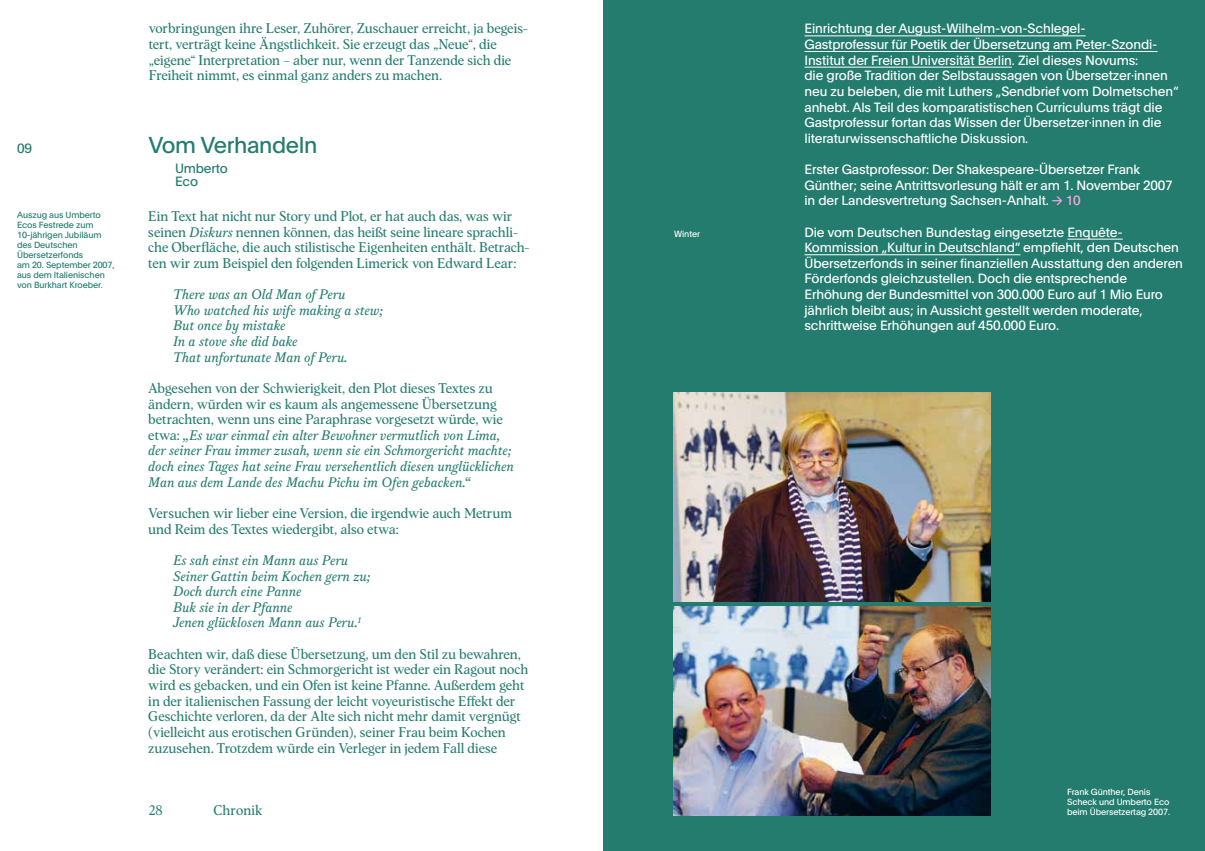
<style>
.page{position:relative;width:1205px;height:851px;background:#fff}
.page>*{position:absolute;margin:0;border:0;box-sizing:border-box;transform-origin:0 0}
.t1{font:22.5px "Plain";letter-spacing:-.015em;color:#237c6e}
.t2{font:13.75px/15.6px "Albra Text";letter-spacing:-.01em;color:#237c6e}
.t3{font:italic 13.75px/15.6px "ABC Gaisyr Unlicensed Trial";color:#237c6e}
.t4{font:13.12px/15.6px "Plain";letter-spacing:-.01em;color:#fff}
.t5{font:13.12px/13.8px "Plain";letter-spacing:-.015em;color:#237c6e}
.t6{font:8.75px/10px "Plain";letter-spacing:-.01em;color:#237c6e}
.t7{font:8.75px/10px "Plain";letter-spacing:-.01em;color:#fff}
.s1{font-family:"ABC Gaisyr Unlicensed Trial";font-style:italic}
.s2{font-family:"Albra Text";font-style:normal}
.s3{color:#fca6dd}
</style>
<div class="page">
<div style="left:603px;top:0;width:602px;height:850px;background:#237c6e"></div>
<hr style="left:804px;top:35px;width:281px;height:1px;background:#fff">
<hr style="left:804px;top:51px;width:353px;height:1px;background:#fff">
<hr style="left:804px;top:67px;width:208px;height:1px;background:#fff">
<hr style="left:1067px;top:239px;width:55px;height:1px;background:#fff">
<hr style="left:804px;top:254px;width:216px;height:1px;background:#fff">
<img style="left:673px;top:606px;width:317px;height:209px">
<img style="left:673px;top:392px;width:317px;height:209px">
<p class="t2" style="left:149px;top:20px;width:381px">vorbringungen ihre Leser, Zuhörer, Zuschauer erreicht, ja begeis&shy;tert, verträgt keine Ängstlichkeit. Sie erzeugt das „Neue“, die „eigene“ Interpretation – aber nur, wenn der Tanzende sich die Freiheit nimmt, es einmal ganz anders zu machen.</p>
<p class="t5" style="left:17px;top:140px;width:16px">09</p>
<h1 class="t1" style="left:148px;top:128px;width:171px">Vom Verhandeln</h1>
<p class="t5" style="left:175px;top:160px;width:54px">Umberto<br>Eco</p>
<p class="t2" style="left:148px;top:207px;width:383px">Ein Text hat nicht nur Story und Plot, er hat auch das, was wir seinen <span class="s1">Diskurs</span> nennen können, das heißt seine lineare sprachli&shy;che Oberfläche, die auch stilistische Eigenheiten enthält. Betrach&shy;ten wir zum Beispiel den folgenden Limerick von Edward Lear:</p>
<p class="t3" style="left:173px;top:287px;width:212px">There was an Old Man of Peru<br>Who watched his wife making a stew;<br>But once by mistake<br>In a stove she did bake<br>That unfortunate Man of Peru.</p>
<p class="t2" style="left:148px;top:379px;width:356px">Abgesehen von der Schwierigkeit, den Plot dieses Textes zu ändern, würden wir es kaum als angemessene Übersetzung betrachten, wenn uns eine Paraphrase vorgesetzt würde, wie</p>
<p class="t3" style="left:148px;top:427px;width:367px"><span class="s2">etwa:</span> „Es war einmal ein alter Bewohner vermutlich von Lima, der seiner Frau immer zusah, wenn sie ein Schmorgericht machte; doch eines Tages hat seine Frau versehentlich diesen unglücklichen Man aus dem Lande des Machu Pichu im Ofen gebacken.“</p>
<p class="t2" style="left:148px;top:504px;width:365px">Versuchen wir lieber eine Version, die irgendwie auch Metrum und Reim des Textes wiedergibt, also etwa:</p>
<p class="t3" style="left:173px;top:552px;width:199px">Es sah einst ein Mann aus Peru<br>Seiner Gattin beim Kochen gern zu;<br>Doch durch eine Panne<br>Buk sie in der Pfanne<br>Jenen glücklosen Mann aus Peru.<sup>1</sup></p>
<p class="t2" style="left:148px;top:645px;width:382px">Beachten wir, daß diese Übersetzung, um den Stil zu bewahren, die Story verändert: ein Schmorgericht ist weder ein Ragout noch wird es gebacken, und ein Ofen ist keine Pfanne. Außerdem geht in der italienischen Fassung der leicht voyeuristische Effekt der Geschichte verloren, da der Alte sich nicht mehr damit vergnügt (vielleicht aus erotischen Gründen), seiner Frau beim Kochen zuzusehen. Trotzdem würde ein Verleger in jedem Fall diese</p>
<p class="t6" style="left:17px;top:210px;width:99px">Auszug aus Umberto<br>Ecos Festrede zum<br>10-jährigen Jubiläum des Deutschen<br>Übersetzerfonds<br>am 20. September 2007, aus dem Italienischen von Burkhart Kroeber.</p>
<p class="t7" style="left:674px;top:228px;width:27px">Winter</p>
<p class="t4" style="left:804px;top:20px;width:376px">Einrichtung der August-Wilhelm-von-Schlegel-<br>Gastprofessur für Poetik der Übersetzung am Peter-Szondi-Institut der Freien Universität Berlin. Ziel dieses Novums:<br>die große Tradition der Selbstaussagen von Übersetzer·innen neu zu beleben, die mit Luthers „Sendbrief vom Dolmetschen“ anhebt. Als Teil des komparatistischen Curriculums trägt die Gastprofessur fortan das Wissen der Übersetzer·innen in die literaturwissenschaftliche Diskussion.</p>
<p class="t4" style="left:804px;top:161px;width:370px">Erster Gastprofessor: Der Shakespeare-Übersetzer Frank<br>Günther; seine Antrittsvorlesung hält er am 1. November 2007 in der Landesvertretung Sachsen-Anhalt. <span class="s3">→ 10</span></p>
<p class="t4" style="left:804px;top:223px;width:380px">Die vom Deutschen Bundestag eingesetzte Enquête-Kommission „Kultur in Deutschland“ empfiehlt, den Deutschen Übersetzerfonds in seiner finanziellen Ausstattung den anderen Förderfonds gleichzustellen. Doch die entsprechende Erhöhung der Bundesmittel von 300.000 Euro auf 1 Mio Euro jährlich bleibt aus; in Aussicht gestellt werden moderate, schrittweise Erhöhungen auf 450.000 Euro.</p>
<p class="t7" style="left:1067px;top:786px;width:104px">Frank Günther, Denis<br>Scheck und Umberto Eco</p>
<p class="t2" style="left:149px;top:801px;width:15px">28</p>
<p class="t2" style="left:213px;top:801px;width:51px">Chronik</p>
<p class="t7" style="left:1067px;top:806px;width:105px">beim Übersetzertag 2007.</p>
</div>
